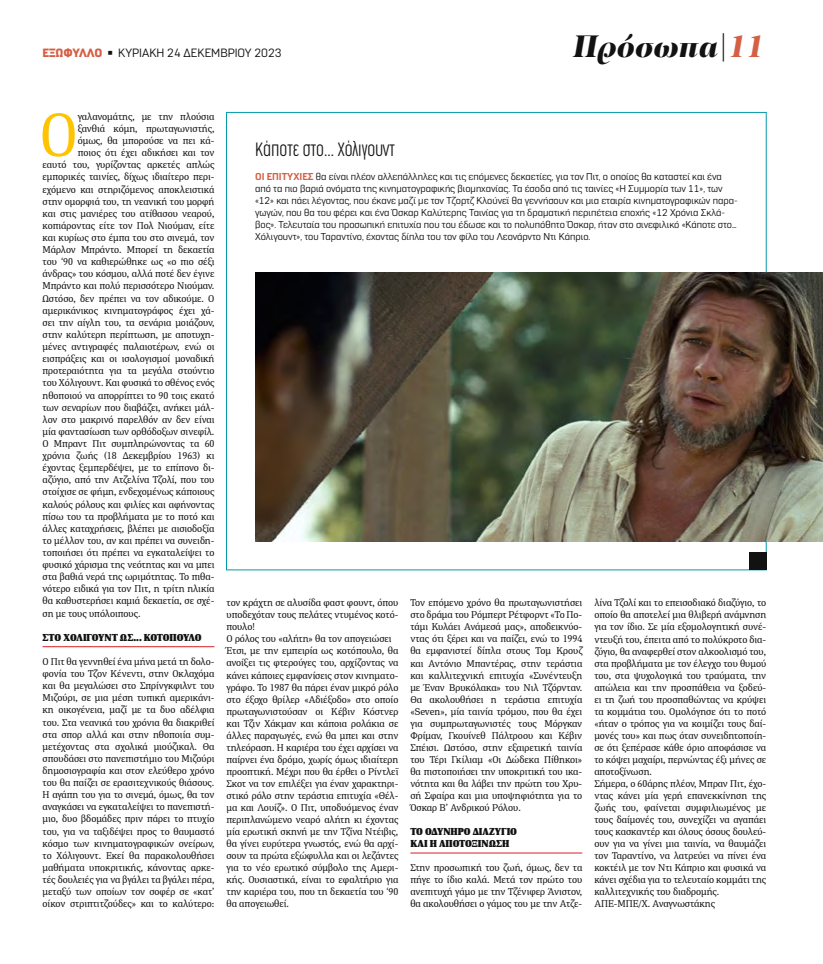
<style>
.page{position:relative;width:823px;height:964px;background:#fff}
.page>*{position:absolute;margin:0;border:0;box-sizing:border-box;transform-origin:0 0}
.t1{font:61.7px "PFDIN Serif";color:#ffc400}
.t2{font:italic 900 32px "PF Regal Display Pro";color:#121212}
.t3{font:200 18px "Cocogoose Compressed";color:#121212}
.t4{font:12px "Normative Pro";color:#121212}
.t5{font:10px/12px "PFDIN Serif";color:#121212;text-align:justify}
.t6{font:10px/12px "Normative Pro";color:#121212}
.t7{font:900 10px/12px "PFDIN Serif";color:#121212}
.t8{font:900 10px "PFDIN Serif";letter-spacing:-.02em;color:#121212}
.s1{font-weight:900;color:#d45f44}
.s2{color:#d45f44}
.s3{font-weight:700;color:#d45f44}
</style>
<div class="page">
<hr style="left:43px;top:646px;width:171px;height:1px;background:#d71f26">
<hr style="left:410px;top:853px;width:172px;height:1px;background:#d71f26">
<img style="left:255px;top:272px;width:567px;height:269px">
<div style="left:748px;top:552px;width:18px;height:18px;background:#121212"></div>
<p class="t4" style="left:43px;top:46px;width:240px"><span class="s1">ΕΞΩΦΥΛΛΟ</span> ◾ ΚΥΡΙΑΚΗ 24 ΔΕΚΕΜΒΡΙΟΥ 2023</p>
<h2 class="t2" style="left:572px;top:26px;width:193px">Πρόσωπα|<span class="s2">11</span></h2>
<h1 class="t1" style="left:39px;top:96px;width:40px">Ο</h1>
<p class="t5" style="left:78px;top:111px;width:138px">γαλανομάτης, με την πλούσια</p>
<p class="t5" style="left:78px;top:123px;width:138px">ξανθιά κόμη, πρωταγωνιστής,</p>
<p class="t5" style="left:78px;top:135px;width:138px">όμως, θα μπορούσε να πει κά-</p>
<p class="t5" style="left:78px;top:147px;width:138px">ποιος ότι έχει αδικήσει και τον</p>
<p class="t5" style="left:43px;top:159px;width:173px">εαυτό του, γυρίζοντας αρκετές απλώς</p>
<p class="t5" style="left:43px;top:171px;width:173px">εμπορικές ταινίες, δίχως ιδιαίτερο περι-</p>
<p class="t5" style="left:43px;top:183px;width:173px">εχόμενο και στηριζόμενος αποκλειστικά</p>
<p class="t5" style="left:43px;top:195px;width:173px">στην ομορφιά του, τη νεανική του μορφή</p>
<p class="t5" style="left:43px;top:207px;width:173px">και στις μανιέρες του ατίθασου νεαρού,</p>
<p class="t5" style="left:43px;top:219px;width:173px">κοπιάροντας είτε τον Πολ Νιούμαν, είτε</p>
<p class="t5" style="left:43px;top:231px;width:173px">και κυρίως στο έμπα του στο σινεμά, τον</p>
<p class="t5" style="left:43px;top:244px;width:173px">Μάρλον Μπράντο. Μπορεί τη δεκαετία</p>
<p class="t5" style="left:43px;top:256px;width:173px">του ‘90 να καθιερώθηκε ως «ο πιο σέξι</p>
<p class="t5" style="left:43px;top:268px;width:173px">άνδρας» του κόσμου, αλλά ποτέ δεν έγινε</p>
<p class="t5" style="left:43px;top:280px;width:173px">Μπράντο και πολύ περισσότερο Νιούμαν.</p>
<p class="t5" style="left:43px;top:292px;width:173px">Ωστόσο, δεν πρέπει να τον αδικούμε. Ο</p>
<p class="t5" style="left:43px;top:304px;width:173px">αμερικάνικος κινηματογράφος έχει χά-</p>
<p class="t5" style="left:43px;top:316px;width:173px">σει την αίγλη του, τα σενάρια μοιάζουν,</p>
<p class="t5" style="left:43px;top:328px;width:173px">στην καλύτερη περίπτωση, με αποτυχη-</p>
<p class="t5" style="left:43px;top:340px;width:173px">μένες αντιγραφές παλαιοτέρων, ενώ οι</p>
<p class="t5" style="left:43px;top:353px;width:173px">εισπράξεις και οι ισολογισμοί μοναδική</p>
<p class="t5" style="left:43px;top:365px;width:173px">προτεραιότητα για τα μεγάλα στούντιο</p>
<p class="t5" style="left:43px;top:377px;width:173px">του Χόλιγουντ. Και φυσικά το σθένος ενός</p>
<p class="t5" style="left:43px;top:389px;width:173px">ηθοποιού να απορρίπτει το 90 τοις εκατό</p>
<p class="t5" style="left:43px;top:401px;width:173px">των σεναρίων που διαβάζει, ανήκει μάλ-</p>
<p class="t5" style="left:43px;top:413px;width:173px">λον στο μακρινό παρελθόν αν δεν είναι</p>
<p class="t5" style="left:43px;top:425px;width:173px">μία φαντασίωση των ορθόδοξων σινεφίλ.</p>
<p class="t5" style="left:43px;top:437px;width:173px">Ο Μπραντ Πιτ συμπληρώνοντας τα 60</p>
<p class="t5" style="left:43px;top:449px;width:173px">χρόνια ζωής (18 Δεκεμβρίου 1963) κι</p>
<p class="t5" style="left:43px;top:462px;width:173px">έχοντας ξεμπερδέψει, με το επίπονο δι-</p>
<p class="t5" style="left:43px;top:474px;width:173px">αζύγιο, από την Ατζελίνα Τζολί, που του</p>
<p class="t5" style="left:43px;top:486px;width:173px">στοίχισε σε φήμη, ενδεχομένως κάποιους</p>
<p class="t5" style="left:43px;top:498px;width:173px">καλούς ρόλους και φιλίες και αφήνοντας</p>
<p class="t5" style="left:43px;top:510px;width:173px">πίσω του τα προβλήματα με το ποτό και</p>
<p class="t5" style="left:43px;top:522px;width:173px">άλλες καταχρήσεις, βλέπει με αισιοδοξία</p>
<p class="t5" style="left:43px;top:534px;width:173px">το μέλλον του, αν και πρέπει να συνειδη-</p>
<p class="t5" style="left:43px;top:546px;width:173px">τοποιήσει ότι πρέπει να εγκαταλείψει το</p>
<p class="t5" style="left:43px;top:558px;width:173px">φυσικό χάρισμα της νεότητας και να μπει</p>
<p class="t5" style="left:43px;top:571px;width:173px">στα βαθιά νερά της ωριμότητας. Το πιθα-</p>
<p class="t5" style="left:43px;top:583px;width:173px">νότερο ειδικά για τον Πιτ, η τρίτη ηλικία</p>
<p class="t5" style="left:43px;top:595px;width:173px">θα καθυστερήσει καμιά δεκαετία, σε σχέ-</p>
<p class="t5" style="left:43px;top:607px;width:99px">ση με τους υπόλοιπους.</p>
<p class="t8" style="left:43px;top:631px;width:160px">ΣΤΟ ΧΌΛΙΓΟΥΝΤ ΩΣ... ΚΟΤΌΠΟΥΛΟ</p>
<p class="t5" style="left:43px;top:655px;width:173px">Ο Πιτ θα γεννηθεί ένα μήνα μετά τη δολο&shy;φονία του Τζον Κένεντι, στην Οκλαχόμα και θα μεγαλώσει στο Σπρίνγκφιλντ του Μιζούρι, σε μια μέση τυπική αμερικάνι&shy;κη οικογένεια, μαζί με τα δυο αδέλφια του. Στα νεανικά του χρόνια θα διακριθεί στα σπορ αλλά και στην ηθοποιία συμ&shy;μετέχοντας στα σχολικά μιούζικαλ. Θα σπουδάσει στο πανεπιστήμιο του Μιζούρι δημοσιογραφία και στον ελεύθερο χρόνο του θα παίζει σε ερασιτεχνικούς θιάσους.<br>Η αγάπη του για το σινεμά, όμως, θα τον αναγκάσει να εγκαταλείψει το πανεπιστή&shy;μιο, δυο βδομάδες πριν πάρει το πτυχίο του, για να ταξιδέψει προς το θαυμαστό κόσμο των κινηματογραφικών ονείρων, το Χόλιγουντ. Εκεί θα παρακολουθήσει μαθήματα υποκριτικής, κάνοντας αρκε&shy;τές δουλειές για να βγάλει τα βγάλει πέρα, μεταξύ των οποίων τον σοφέρ σε «κατ’ οίκον στριπτιτζούδες» και το καλύτερο:</p>
<h3 class="t3" style="left:255px;top:137px;width:141px">Κάποτε στο... Χόλιγουντ</h3>
<p class="t6" style="left:255px;top:170px;width:483px"><span class="s3">ΟΙ ΕΠΙΤΥΧΊΕΣ</span> θα είναι πλέον αλλεπάλληλες και τις επόμενες δεκαετίες, για τον Πιτ, ο οποίος θα καταστεί και ένα από τα πιο βαριά ονόματα της κινηματογραφικής βιομηχανίας. Τα έσοδα από τις ταινίες «Η Συμμορία των 11», των «12» και πάει λέγοντας, που έκανε μαζί με τον Τζορτζ Κλούνεϊ θα γεννήσουν και μια εταιρία κινηματογραφικών παρα&shy;γωγών, που θα του φέρει και ένα Όσκαρ Καλύτερης Ταινίας για τη δραματική περιπέτεια εποχής «12 Χρόνια Σκλά&shy;βος». Τελευταία του προσωπική επιτυχία που του έδωσε και το πολυπόθητο Όσκαρ, ήταν στο σινεφιλικό «Κάποτε στο...<br>Χόλιγουντ», του Ταραντίνο, έχοντας δίπλα του τον φίλο του Λεονάρντο Ντι Κάπριο.</p>
<p class="t5" style="left:226px;top:597px;width:173px;text-align:left">τον κράχτη σε αλυσίδα φαστ φουντ, όπου υποδεχόταν τους πελάτες ντυμένος κοτό&shy;πουλο!<br>Ο ρόλος του «αλήτη» θα τον απογειώσει Έτσι, με την εμπειρία ως κοτόπουλο, θα ανοίξει τις φτερούγες του, αρχίζοντας να κάνει κάποιες εμφανίσεις στον κινηματο&shy;γράφο. Το 1987 θα πάρει έναν μικρό ρόλο στο έξοχο θρίλερ «Αδιέξοδο» στο οποίο πρωταγωνιστούσαν οι Κέβιν Κόστνερ και Τζιν Χάκμαν και κάποια ρολάκια σε άλλες παραγωγές, ενώ θα μπει και στην τηλεόραση. Η καριέρα του έχει αρχίσει να παίρνει ένα δρόμο, χωρίς όμως ιδιαίτερη προοπτική. Μέχρι που θα έρθει ο Ρίντλεϊ Σκοτ να τον επιλέξει για έναν χαρακτηρι&shy;στικό ρόλο στην τεράστια επιτυχία «Θέλ&shy;μα και Λουίζ». Ο Πιτ, υποδυόμενος έναν περιπλανώμενο νεαρό αλήτη κι έχοντας μία ερωτική σκηνή με την Τζίνα Ντέιβις, θα γίνει ευρύτερα γνωστός, ενώ θα αρχί&shy;σουν τα πρώτα εξώφυλλα και οι λεζάντες για το νέο ερωτικό σύμβολο της Αμερι&shy;κής. Ουσιαστικά, είναι το εφαλτήριο για την καριέρα του, που τη δεκαετία του ‘90 θα απογειωθεί.</p>
<p class="t5" style="left:410px;top:597px;width:173px">Τον επόμενο χρόνο θα πρωταγωνιστήσει στο δράμα του Ρόμπερτ Ρέτφορντ «Το Πο&shy;τάμι Κυλάει Ανάμεσά μας», αποδεικνύο&shy;ντας ότι ξέρει και να παίζει, ενώ το 1994 θα εμφανιστεί δίπλα στους Τομ Κρουζ και Αντόνιο Μπαντέρας, στην τεράστια και καλλιτεχνική επιτυχία «Συνέντευξη με Έναν Βρυκόλακα» του Νιλ Τζόρνταν.<br>Θα ακολουθήσει η τεράστια επιτυχία «Seven», μία ταινία τρόμου, που θα έχει για συμπρωταγωνιστές τους Μόργκαν Φρίμαν, Γκουίνεθ Πάλτροου και Κέβιν Σπέισι. Ωστόσο, στην εξαιρετική ταινία του Τέρι Γκίλιαμ «Οι Δώδεκα Πίθηκοι» θα πιστοποιήσει την υποκριτική του ικα&shy;νότητα και θα λάβει την πρώτη του Χρυ&shy;σή Σφαίρα και μια υποψηφιότητα για το Όσκαρ Β’ Ανδρικού Ρόλου.</p>
<p class="t7" style="left:410px;top:826px;width:108px">ΤΟ ΟΔΥΝΗΡΌ ΔΙΑΖΎΓΙΟ<br>ΚΑΙ Η ΑΠΟΤΟΞΊΝΩΣΗ</p>
<p class="t5" style="left:410px;top:862px;width:173px">Στην προσωπική του ζωή, όμως, δεν τα πήγε το ίδιο καλά. Μετά τον πρώτο του ανεπιτυχή γάμο με την Τζένιφερ Άνιστον, θα ακολουθήσει ο γάμος του με την Ατζε-</p>
<p class="t5" style="left:594px;top:597px;width:173px;text-align:left">λίνα Τζολί και το επεισοδιακό διαζύγιο, το οποίο θα αποτελεί μια θλιβερή ανάμνηση για τον ίδιο. Σε μία εξομολογητική συνέ&shy;ντευξή του, έπειτα από το πολύκροτο δια&shy;ζύγιο, θα αναφερθεί στον αλκοολισμό του, στα προβλήματα με τον έλεγχο του θυμού του, στα ψυχολογικά του τραύματα, την απώλεια και την προσπάθεια να ξοδεύ&shy;ει τη ζωή του προσπαθώντας να κρύψει τα κομμάτια του. Ομολόγησε ότι το ποτό «ήταν ο τρόπος για να κοιμίζει τους δαί&shy;μονές του» και πως όταν συνειδητοποίη&shy;σε ότι ξεπέρασε κάθε όριο αποφάσισε να το κόψει μαχαίρι, περνώντας έξι μήνες σε αποτοξίνωση.<br>Σήμερα, ο 60άρης πλέον, Μπραν Πιτ, έχο&shy;ντας κάνει μία γερή επανεκκίνηση της ζωής του, φαίνεται συμφιλιωμένος με τους δαίμονές του, συνεχίζει να αγαπάει τους κασκαντέρ και όλους όσους δουλεύ&shy;ουν για να γίνει μια ταινία, να θαυμάζει τον Ταραντίνο, να λατρεύει να πίνει ένα κοκτέιλ με τον Ντι Κάπριο και φυσικά να κάνει σχέδια για το τελευταίο κομμάτι της καλλιτεχνικής του διαδρομής.<br>ΑΠΕ-ΜΠΕ/Χ. Αναγνωστάκης</p>
</div>
